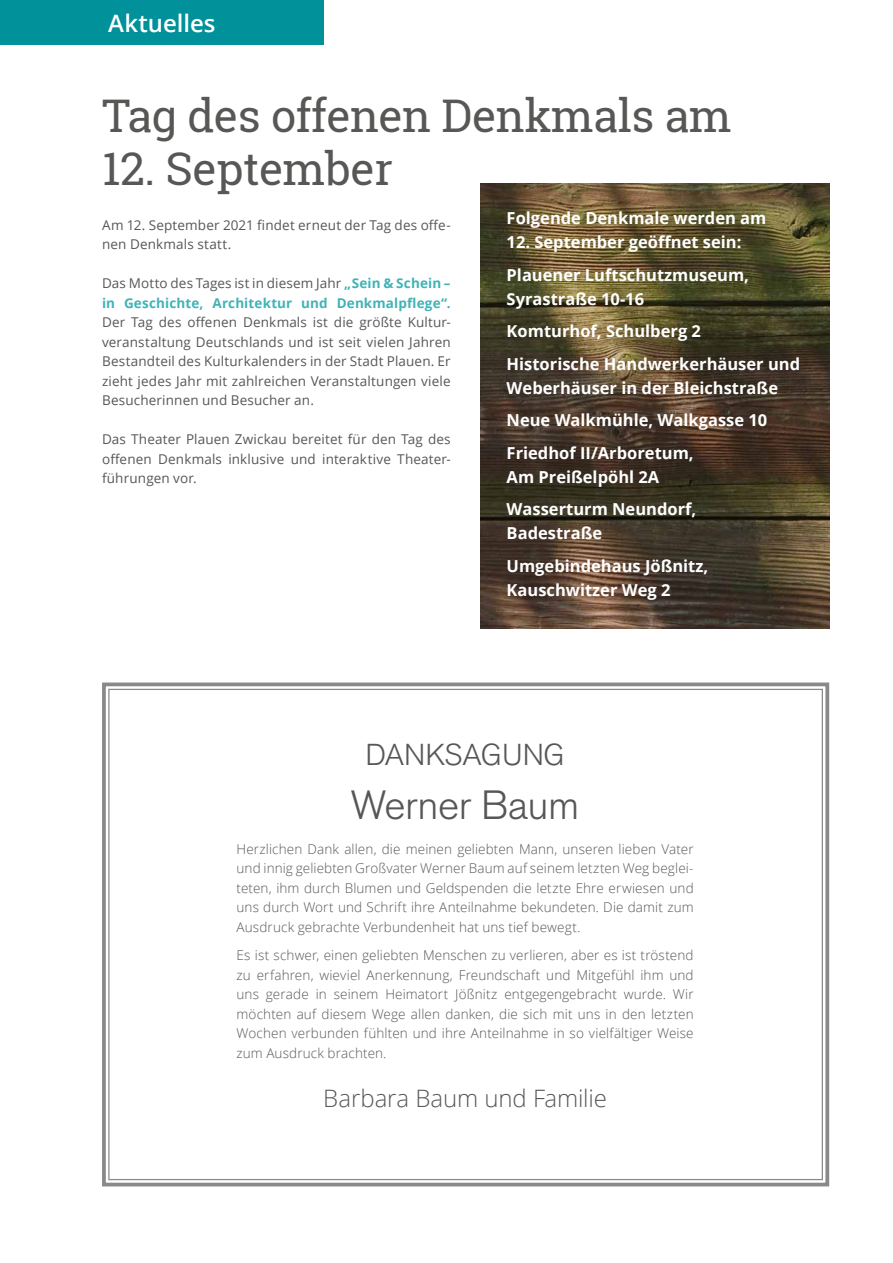
<style>
.page{position:relative;width:893px;height:1263px;background:#fff}
.page>*{position:absolute;margin:0;border:0;box-sizing:border-box;transform-origin:0 0}
.t1{font:45px "Roboto Slab";letter-spacing:-.01em;color:#575756}
.t2{font:300 40.5px "Akzidenz Grotesk BQ";letter-spacing:-.01em;color:#575756}
.t3{font:300 30px "Akzidenz Grotesk BQ";color:#575756}
.t4{font:300 24px "Open Sans";letter-spacing:-.01em;color:#575756}
.t5{font:600 24px "Open Sans";color:#fff}
.t6{font:700 16.5px/32.5px "Open Sans";color:#fff}
.t7{font:300 13.5px/19.5px "Open Sans";letter-spacing:.01em;color:#575756;text-align:justify}
.t8{font:13.5px/19.5px "Open Sans";letter-spacing:.01em;color:#575756;text-align:justify}
.t9{font:700 13.5px/19.5px "Open Sans";letter-spacing:.01em;color:#40b3b7}
.s1{font-weight:400;color:#575756}
</style>
<div class="page">
<div style="left:0;top:0;width:324px;height:45px;background:#00919b"></div>
<img style="left:480px;top:184px;width:349px;height:444px">
<svg style="left:102px;top:682px;width:728px;height:505px"></svg>
<h3 class="t5" style="left:108px;top:7px;width:109px">Aktuelles</h3>
<h1 class="t1" style="left:102px;top:85px;width:631px">Tag des offenen Denkmals am</h1>
<h1 class="t1" style="left:102px;top:138px;width:292px">12. September</h1>
<p class="t8" style="left:102px;top:215px;width:350px">Am 12. September 2021 findet erneut der Tag des offe&shy;nen Denkmals statt.</p>
<p class="t9" style="left:102px;top:273px;width:350px"><span class="s1">Das Motto des Tages ist in diesem Jahr</span> „Sein &amp; Schein – in Geschichte, Architektur und Denkmalpflege“.</p>
<p class="t8" style="left:102px;top:312px;width:350px">Der Tag des offenen Denkmals ist die größte Kultur&shy;veranstaltung Deutschlands und ist seit vielen Jahren Bestandteil des Kulturkalenders in der Stadt Plauen. Er zieht jedes Jahr mit zahlreichen Veranstaltungen viele Besucherinnen und Besucher an.</p>
<p class="t8" style="left:102px;top:429px;width:350px">Das Theater Plauen Zwickau bereitet für den Tag des offenen Denkmals inklusive und interaktive Theater&shy;führungen vor.</p>
<p class="t6" style="left:507px;top:201px;width:261px">Folgende Denkmale werden am</p>
<p class="t6" style="left:507px;top:225px;width:244px">12. September geöffnet sein:<br>Plauener Luftschutzmuseum,</p>
<p class="t6" style="left:507px;top:282px;width:295px">Syrastraße 10-16<br>Komturhof, Schulberg 2<br>Historische Handwerkerhäuser und</p>
<p class="t6" style="left:507px;top:371px;width:273px">Weberhäuser in der Bleichstraße<br>Neue Walkmühle, Walkgasse 10<br>Friedhof II/Arboretum,</p>
<p class="t6" style="left:507px;top:460px;width:191px">Am Preißelpöhl 2A<br>Wasserturm Neundorf,</p>
<p class="t6" style="left:507px;top:517px;width:203px">Badestraße<br>Umgebindehaus Jößnitz,</p>
<p class="t6" style="left:507px;top:573px;width:165px">Kauschwitzer Weg 2</p>
<h3 class="t3" style="left:365px;top:738px;width:201px">DANKSAGUNG</h3>
<h2 class="t2" style="left:351px;top:783px;width:230px">Werner Baum</h2>
<p class="t7" style="left:237px;top:838px;width:459px">Herzlichen Dank allen, die meinen geliebten Mann, unseren lieben Vater und innig geliebten Großvater Werner Baum auf seinem letzten Weg beglei&shy;teten, ihm durch Blumen und Geldspenden die letzte Ehre erwiesen und uns durch Wort und Schrift ihre Anteilnahme bekundeten. Die damit zum Ausdruck gebrachte Verbundenheit hat uns tief bewegt.</p>
<p class="t7" style="left:237px;top:945px;width:459px">Es ist schwer, einen geliebten Menschen zu verlieren, aber es ist tröstend zu erfahren, wieviel Anerkennung, Freundschaft und Mitgefühl ihm und uns gerade in seinem Heimatort Jößnitz entgegengebracht wurde. Wir möchten auf diesem Wege allen danken, die sich mit uns in den letzten Wochen verbunden fühlten und ihre Anteilnahme in so vielfältiger Weise zum Ausdruck brachten.</p>
<h3 class="t4" style="left:323px;top:1082px;width:285px">Barbara Baum und Familie</h3>
</div>
